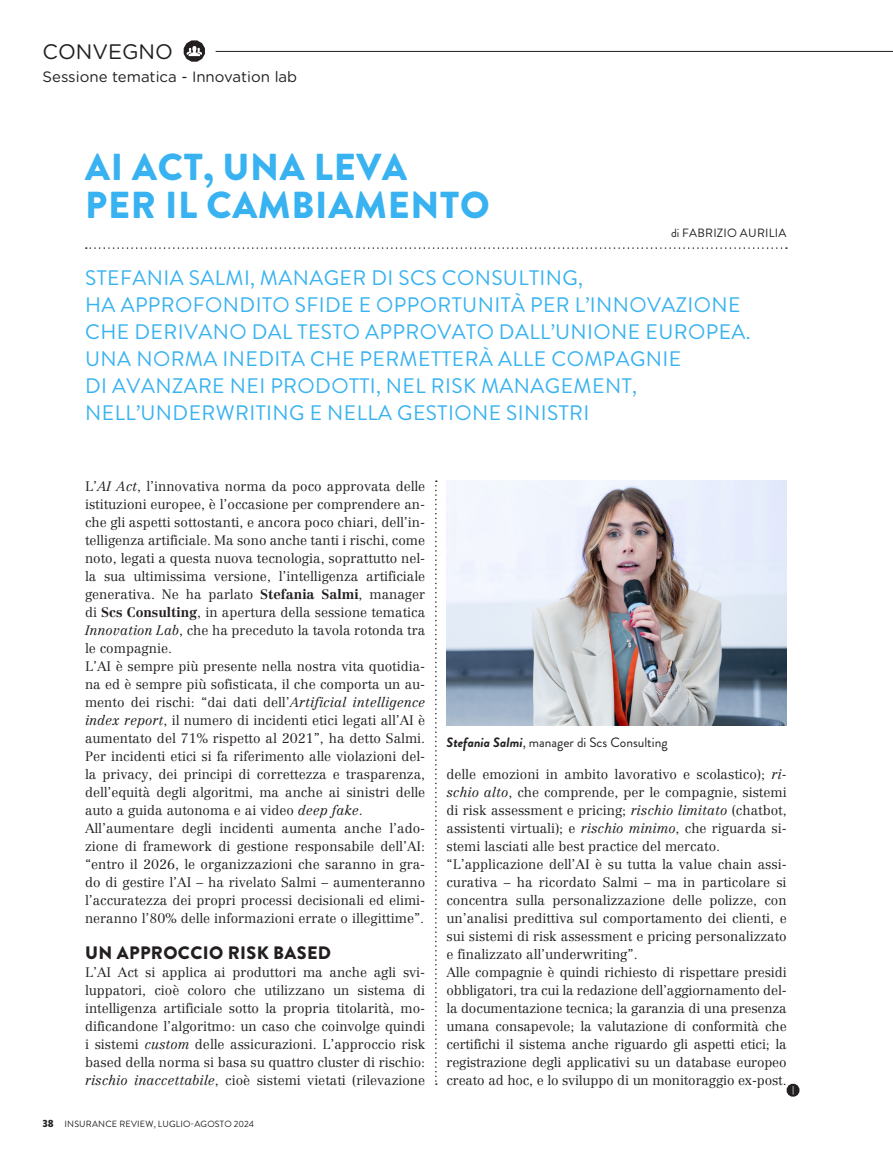
<style>
.page{position:relative;width:893px;height:1170px;background:#fff}
.page>*{position:absolute;margin:0;border:0;box-sizing:border-box;transform-origin:0 0}
.t1{font:900 37.5px/37.5px "Brandon Grotesque";letter-spacing:.02em;color:#38b2f0}
.t2{font:21px/27px "Brandon Grotesque";letter-spacing:.02em;color:#38b2f0}
.t3{font:21px "Gotham Rounded";color:#231f20}
.t4{font:900 18px "Brandon Grotesque";letter-spacing:.02em;color:#231f20}
.t5{font:15px "Gotham Rounded";color:#231f20}
.t6{font:300 13.5px/18px "Centennial LT Std";color:#231f20;text-align:justify}
.t7{font:13.5px "Brandon Grotesque";color:#231f20}
.t8{font:12px "Brandon Grotesque";letter-spacing:.02em;color:#231f20}
.t9{font:9px "Brandon Grotesque";letter-spacing:.02em;color:#231f20}
.s1{font-style:italic}
.s2{font-weight:700}
.s3{font-weight:900;font-size:10.5px}
.s4{font-weight:700;font-style:italic}
</style>
<div class="page">
<svg style="left:435px;top:480px;width:2px;height:604px"></svg>
<svg style="left:86px;top:247px;width:701px;height:2px"></svg>
<img style="left:446px;top:480px;width:341px;height:245px">
<svg style="left:787px;top:1083px;width:12px;height:13px"></svg>
<svg style="left:184px;top:40px;width:21px;height:22px"></svg>
<hr style="left:216px;top:51px;width:677px;height:1px;background:#231f20">
<p class="t3" style="left:43px;top:37px;width:132px">CONVEGNO</p>
<p class="t5" style="left:43px;top:66px;width:256px">Sessione tematica - Innovation lab</p>
<p class="t1" style="left:85px;top:149px;width:406px">AI ACT, UNA LEVA<br>PER IL CAMBIAMENTO</p>
<p class="t8" style="left:671px;top:224px;width:117px">di FABRIZIO AURILIA</p>
<p class="t2" style="left:85px;top:264px;width:667px">STEFANIA SALMI, MANAGER DI SCS CONSULTING,<br>HA APPROFONDITO SFIDE E OPPORTUNITÀ PER L’INNOVAZIONE CHE DERIVANO DAL TESTO APPROVATO DALL’UNIONE EUROPEA.<br>UNA NORMA INEDITA CHE PERMETTERÀ ALLE COMPAGNIE<br>DI AVANZARE NEI PRODOTTI, NEL RISK MANAGEMENT, NELL’UNDERWRITING E NELLA GESTIONE SINISTRI</p>
<p class="t6" style="left:85px;top:477px;width:342px">L’<span class="s1">AI Act</span>, l’innovativa norma da poco approvata delle istituzioni europee, è l’occasione per comprendere an&shy;che gli aspetti sottostanti, e ancora poco chiari, dell’in&shy;telligenza artificiale. Ma sono anche tanti i rischi, come noto, legati a questa nuova tecnologia, soprattutto nel&shy;la sua ultimissima versione, l’intelligenza artificiale generativa. Ne ha parlato <span class="s2">Stefania Salmi</span>, manager di <span class="s2">Scs Consulting</span>, in apertura della sessione tematica <span class="s1">Innovation Lab</span>, che ha preceduto la tavola rotonda tra le compagnie.</p>
<p class="t6" style="left:85px;top:657px;width:342px">L’AI è sempre più presente nella nostra vita quotidia&shy;na ed è sempre più sofisticata, il che comporta un au&shy;mento dei rischi: “dai dati dell’<span class="s1">Artificial intelligence index report</span>, il numero di incidenti etici legati all’AI è aumentato del 71% rispetto al 2021”, ha detto Salmi.<br>Per incidenti etici si fa riferimento alle violazioni del&shy;la privacy, dei principi di correttezza e trasparenza, dell’equità degli algoritmi, ma anche ai sinistri delle auto a guida autonoma e ai video <span class="s1">deep fake</span>.</p>
<p class="t6" style="left:85px;top:819px;width:342px">All’aumentare degli incidenti aumenta anche l’ado&shy;zione di framework di gestione responsabile dell’AI: “entro il 2026, le organizzazioni che saranno in gra&shy;do di gestire l’AI – ha rivelato Salmi – aumenteranno l’accuratezza dei propri processi decisionali ed elimi&shy;neranno l’80% delle informazioni errate o illegittime”.</p>
<p class="t4" style="left:85px;top:939px;width:247px">UN APPROCCIO RISK BASED</p>
<p class="t6" style="left:85px;top:963px;width:342px">L’AI Act si applica ai produttori ma anche agli svi&shy;luppatori, cioè coloro che utilizzano un sistema di intelligenza artificiale sotto la propria titolarità, mo&shy;dificandone l’algoritmo: un caso che coinvolge quindi i sistemi <span class="s1">custom</span> delle assicurazioni. L’approccio risk based della norma si basa su quattro cluster di rischio: <span class="s1">rischio inaccettabile</span>, cioè sistemi vietati (rilevazione</p>
<p class="t9" style="left:43px;top:1117px;width:213px"><span class="s3">38</span> INSURANCE REVIEW, LUGLIO-AGOSTO 2024</p>
<p class="t7" style="left:446px;top:733px;width:223px"><span class="s4">Stefania Salmi</span>, manager di Scs Consulting</p>
<p class="t6" style="left:446px;top:765px;width:342px">delle emozioni in ambito lavorativo e scolastico); <span class="s1">ri&shy;schio alto</span>, che comprende, per le compagnie, sistemi di risk assessment e pricing; <span class="s1">rischio limitato</span> (chatbot, assistenti virtuali); e <span class="s1">rischio minimo</span>, che riguarda si&shy;stemi lasciati alle best practice del mercato.</p>
<p class="t6" style="left:446px;top:855px;width:342px">“L’applicazione dell’AI è su tutta la value chain assi&shy;curativa – ha ricordato Salmi – ma in particolare si concentra sulla personalizzazione delle polizze, con un’analisi predittiva sul comportamento dei clienti, e sui sistemi di risk assessment e pricing personalizzato e finalizzato all’underwriting”.</p>
<p class="t6" style="left:446px;top:963px;width:342px">Alle compagnie è quindi richiesto di rispettare presidi obbligatori, tra cui la redazione dell’aggiornamento del&shy;la documentazione tecnica; la garanzia di una presenza umana consapevole; la valutazione di conformità che certifichi il sistema anche riguardo gli aspetti etici; la registrazione degli applicativi su un database europeo creato ad hoc, e lo sviluppo di un monitoraggio ex-post.</p>
</div>
